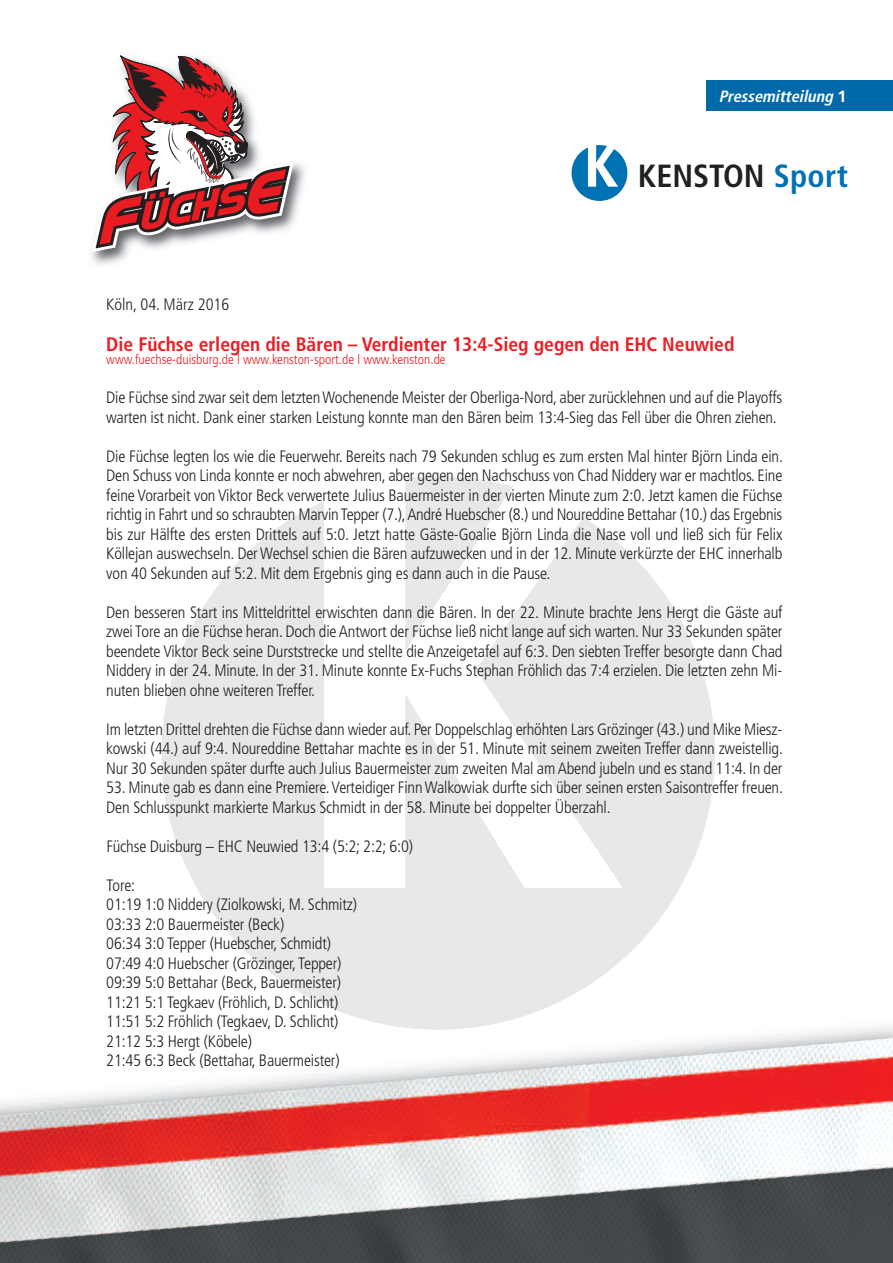
<style>
.page{position:relative;width:893px;height:1263px;background:#fff}
.page>*{position:absolute;margin:0;border:0;box-sizing:border-box;transform-origin:0 0}
.t1{font:700 condensed 32.1px "Frutiger";color:#231f20}
.t2{font:700 condensed 19.5px "Frutiger";color:#ee1d23}
.t3{font:300 condensed 16.5px/19.5px "Frutiger";letter-spacing:-.01em;color:#231f20}
.t4{font:italic 700 condensed 16.35px "Frutiger";color:#fff}
.t5{font:300 condensed 13.5px "Frutiger";color:#ee1d23}
.s1{font-style:normal;font-stretch:normal}
.s2{color:#0071b3}
</style>
<div class="page">
<svg style="left:405px;top:476px;width:108px;height:25px;background:#eaebec"></svg>
<svg style="left:162px;top:501px;width:553px;height:382px;fill:#e7e8e9"></svg>
<div style="left:706px;top:81px;width:187px;height:30px;background:#0069a9"></div>
<svg style="left:571px;top:145px;width:56px;height:56px"></svg>
<img style="left:91px;top:163px;width:214px;height:102px">
<svg style="left:92px;top:55px;width:202px;height:197px"></svg>
<img style="left:0;top:904px;width:893px;height:359px">
<img style="left:225px;top:929px;width:385px;height:101px">
<p class="t4" style="left:719px;top:89px;width:129px">Pressemitteilung <span class="s1">1</span></p>
<h1 class="t1" style="left:638px;top:163px;width:212px">KENSTON <span class="s2">Sport</span></h1>
<p class="t3" style="left:106px;top:296px;width:125px">Köln, 04. März 2016</p>
<p class="t2" style="left:106px;top:336px;width:630px">Die Füchse erlegen die Bären – Verdienter 13:4-Sieg gegen den EHC Neuwied</p>
<p class="t5" style="left:106px;top:354px;width:341px">www.fuechse-duisburg.de l www.kenston-sport.de l www.kenston.de</p>
<p class="t3" style="left:106px;top:389px;width:678px">Die Füchse sind zwar seit dem letztenWochenende Meister der Oberliga-Nord, aber zurücklehnen und auf die Playoffs warten ist nicht. Dank einer starken Leistung konnte man den Bären beim 13:4-Sieg das Fell über die Ohren ziehen.</p>
<p class="t3" style="left:106px;top:447px;width:678px;text-align:justify">Die Füchse legten los wie die Feuerwehr. Bereits nach 79 Sekunden schlug es zum ersten Mal hinter Björn Linda ein.<br>Den Schuss von Linda konnte er noch abwehren, aber gegen den Nachschuss von Chad Niddery war er machtlos. Eine feine Vorarbeit von Viktor Beck verwertete Julius Bauermeister in der vierten Minute zum 2:0. Jetzt kamen die Füchse richtig in Fahrt und so schraubten Marvin Tepper (7.),André Huebscher (8.) und Noureddine Bettahar (10.) das Ergebnis bis zur Hälfte des ersten Drittels auf 5:0. Jetzt hatte Gäste-Goalie Björn Linda die Nase voll und ließ sich für Felix Köllejan auswechseln. Der Wechsel schien die Bären aufzuwecken und in der 12. Minute verkürzte der EHC innerhalb von 40 Sekunden auf 5:2. Mit dem Ergebnis ging es dann auch in die Pause.</p>
<p class="t3" style="left:106px;top:603px;width:678px;text-align:justify">Den besseren Start ins Mitteldrittel erwischten dann die Bären. In der 22. Minute brachte Jens Hergt die Gäste auf zwei Tore an die Füchse heran. Doch die Antwort der Füchse ließ nicht lange auf sich warten. Nur 33 Sekunden später beendete Viktor Beck seine Durststrecke und stellte die Anzeigetafel auf 6:3. Den siebten Treffer besorgte dann Chad Niddery in der 24. Minute. In der 31. Minute konnte Ex-Fuchs Stephan Fröhlich das 7:4 erzielen. Die letzten zehn Mi&shy;nuten blieben ohne weiteren Treffer.</p>
<p class="t3" style="left:106px;top:720px;width:678px;text-align:justify">Im letzten Drittel drehten die Füchse dann wieder auf. Per Doppelschlag erhöhten Lars Grözinger (43.) und Mike Miesz&shy;kowski (44.) auf 9:4. Noureddine Bettahar machte es in der 51. Minute mit seinem zweiten Treffer dann zweistellig.<br>Nur 30 Sekunden später durfte auch Julius Bauermeister zum zweiten Mal amAbend jubeln und es stand 11:4. In der</p>
<p class="t3" style="left:106px;top:779px;width:678px">53. Minute gab es dann eine Premiere.Verteidiger FinnWalkowiak durfte sich über seinen ersten Saisontreffer freuen.<br>Den Schlusspunkt markierte Markus Schmidt in der 58. Minute bei doppelter Überzahl.</p>
<p class="t3" style="left:106px;top:837px;width:308px">Füchse Duisburg – EHC Neuwied 13:4 (5:2; 2:2; 6:0)</p>
<p class="t3" style="left:106px;top:876px;width:252px">Tore:<br>01:19 1:0 Niddery (Ziolkowski, M. Schmitz)<br>03:33 2:0 Bauermeister (Beck)<br>06:34 3:0 Tepper (Huebscher, Schmidt)<br>07:49 4:0 Huebscher (Grözinger, Tepper)<br>09:39 5:0 Bettahar (Beck, Bauermeister)<br>11:21 5:1 Tegkaev (Fröhlich, D. Schlicht)<br>11:51 5:2 Fröhlich (Tegkaev, D. Schlicht)<br>21:12 5:3 Hergt (Köbele)<br>21:45 6:3 Beck (Bettahar, Bauermeister)</p>
</div>
